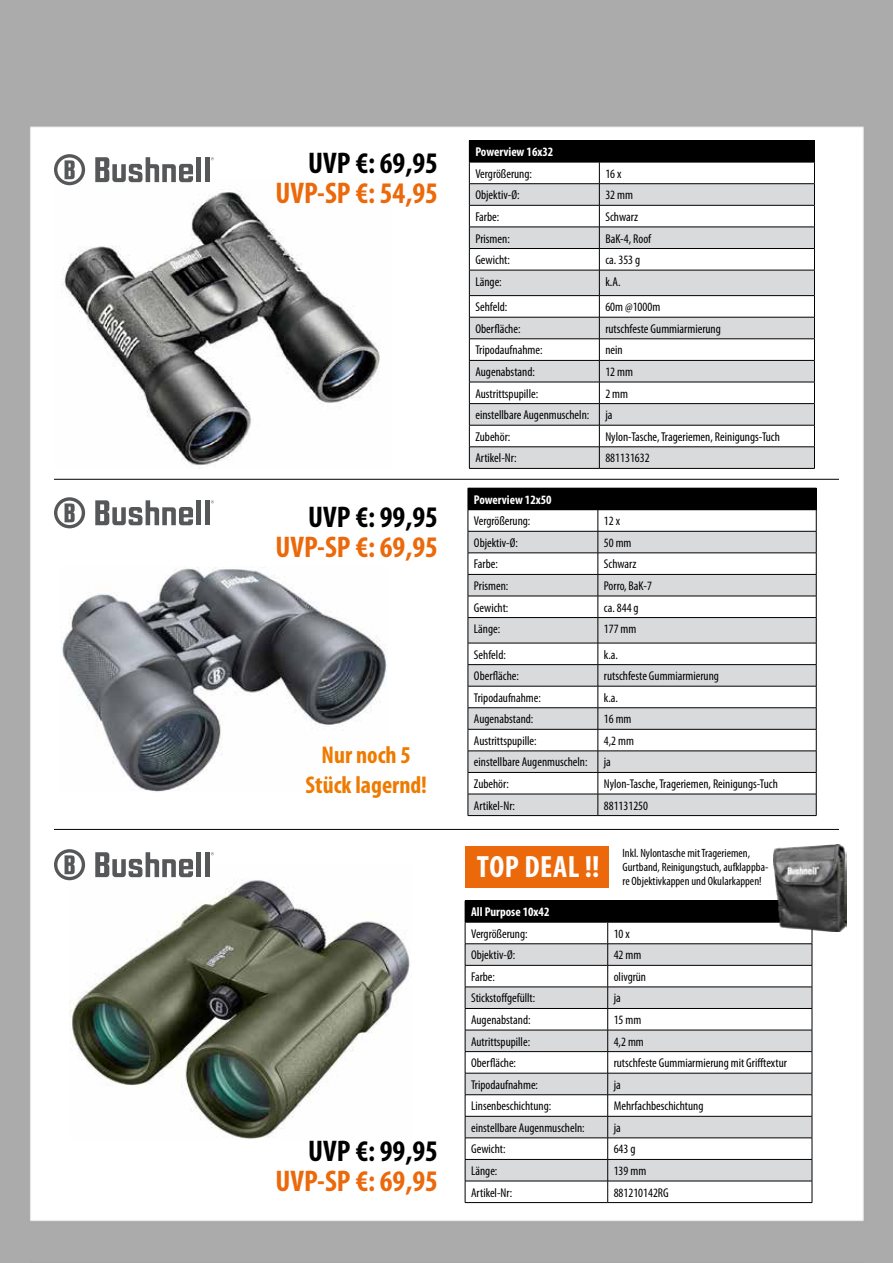
<style>
.page{position:relative;width:893px;height:1263px;background:#fff}
.page>*{position:absolute;margin:0;border:0;box-sizing:border-box;transform-origin:0 0}
.t1{font:700 condensed 30.9px "Myriad Pro";letter-spacing:.02em;color:#fff}
.t2{font:700 condensed 30px "Myriad Pro";color:#eb690b}
.t3{font:700 condensed 30px "Myriad Pro";color:#000}
.t4{font:700 condensed 24.3px/29.1px "Myriad Pro";color:#ee7b00;text-align:center}
.t5{font:condensed 12.75px/21.6px "Myriad Pro";color:#000}
.t6{font:700 condensed 12.75px "Myriad Pro";color:#fff}
.t7{font:condensed 12px/14.4px "Myriad Pro";color:#000}
</style>
<div class="page">
<img style="left:0;top:0;width:893px;height:1263px">
<img style="left:54px;top:178px;width:338px;height:291px">
<hr style="left:469px;top:140px;width:130px;height:1px;background:#000">
<hr style="left:599px;top:140px;width:216px;height:1px;background:#000">
<svg style="left:469px;top:141px;width:346px;height:327px"></svg>
<hr style="left:469px;top:468px;width:130px;height:1px;background:#000">
<hr style="left:599px;top:468px;width:216px;height:1px;background:#000">
<hr style="left:197px;top:157px;width:4px;height:25px;background:#555759">
<div style="left:205px;top:157px;width:5px;height:25px;background:#555759"></div>
<svg style="left:95px;top:157px;width:98px;height:25px"></svg>
<svg style="left:54px;top:154px;width:31px;height:31px"></svg>
<hr style="left:54px;top:479px;width:785px;height:1px;background:#000">
<img style="left:61px;top:567px;width:326px;height:225px">
<svg style="left:468px;top:488px;width:349px;height:327px"></svg>
<hr style="left:468px;top:815px;width:130px;height:1px;background:#000">
<hr style="left:598px;top:815px;width:218px;height:1px;background:#000">
<hr style="left:197px;top:500px;width:4px;height:25px;background:#555759">
<div style="left:205px;top:500px;width:5px;height:25px;background:#555759"></div>
<svg style="left:95px;top:500px;width:98px;height:25px"></svg>
<svg style="left:54px;top:497px;width:31px;height:31px"></svg>
<hr style="left:54px;top:829px;width:785px;height:1px;background:#000">
<img style="left:70px;top:864px;width:342px;height:275px">
<div style="left:465px;top:846px;width:144px;height:41px;background:#eb690b"></div>
<hr style="left:465px;top:900px;width:143px;height:1px;background:#000">
<hr style="left:608px;top:900px;width:204px;height:1px;background:#000">
<svg style="left:465px;top:901px;width:348px;height:301px"></svg>
<hr style="left:465px;top:1202px;width:143px;height:1px;background:#000">
<hr style="left:608px;top:1202px;width:204px;height:1px;background:#000">
<hr style="left:197px;top:852px;width:4px;height:25px;background:#555759">
<div style="left:205px;top:852px;width:5px;height:25px;background:#555759"></div>
<svg style="left:95px;top:852px;width:98px;height:25px"></svg>
<svg style="left:54px;top:849px;width:31px;height:31px"></svg>
<img style="left:773px;top:844px;width:74px;height:87px">
<h2 class="t3" style="left:308px;top:145px;width:131px">UVP €: 69,95</h2>
<h2 class="t2" style="left:276px;top:175px;width:164px">UVP-SP €: 54,95</h2>
<h2 class="t3" style="left:308px;top:499px;width:131px">UVP €: 99,95</h2>
<h2 class="t2" style="left:276px;top:529px;width:164px">UVP-SP €: 69,95</h2>
<h3 class="t4" style="left:305px;top:740px;width:123px">Nur noch 5<br>Stück lagernd!</h3>
<h2 class="t3" style="left:308px;top:1132px;width:131px">UVP €: 99,95</h2>
<h2 class="t2" style="left:276px;top:1162px;width:164px">UVP-SP €: 69,95</h2>
<p class="t6" style="left:475px;top:144px;width:80px">Powerview 16x32</p>
<p class="t5" style="left:475px;top:163px;width:58px">Vergrößerung:</p>
<p class="t5" style="left:605px;top:163px;width:18px">16 x</p>
<p class="t5" style="left:475px;top:184px;width:46px">Objektiv-Ø:</p>
<p class="t5" style="left:605px;top:184px;width:29px">32 mm</p>
<p class="t5" style="left:475px;top:206px;width:26px">Farbe:</p>
<p class="t5" style="left:605px;top:206px;width:34px">Schwarz</p>
<p class="t5" style="left:475px;top:227px;width:36px">Prismen:</p>
<p class="t5" style="left:605px;top:227px;width:47px">BaK-4, Roof</p>
<p class="t5" style="left:475px;top:249px;width:36px">Gewicht:</p>
<p class="t5" style="left:605px;top:249px;width:36px">ca. 353 g</p>
<p class="t5" style="left:475px;top:271px;width:28px">Länge:</p>
<p class="t5" style="left:605px;top:271px;width:17px">k.A.</p>
<p class="t5" style="left:475px;top:296px;width:34px">Sehfeld:</p>
<p class="t5" style="left:605px;top:296px;width:56px">60m @1000m</p>
<p class="t5" style="left:475px;top:318px;width:47px">Oberfläche:</p>
<p class="t5" style="left:605px;top:318px;width:117px">rutschfeste Gummiarmierung</p>
<p class="t5" style="left:475px;top:339px;width:69px">Tripodaufnahme:</p>
<p class="t5" style="left:605px;top:339px;width:19px">nein</p>
<p class="t5" style="left:475px;top:361px;width:61px">Augenabstand:</p>
<p class="t5" style="left:605px;top:361px;width:29px">12 mm</p>
<p class="t5" style="left:475px;top:382px;width:64px">Austrittspupille:</p>
<p class="t5" style="left:475px;top:382px;width:154px;text-indent:130px">2 mm einstellbare Augenmuscheln: ja<br>Zubehör:</p>
<p class="t5" style="left:605px;top:426px;width:176px">Nylon-Tasche, Trageriemen, Reinigungs-Tuch</p>
<p class="t5" style="left:475px;top:447px;width:43px">Artikel-Nr:</p>
<p class="t5" style="left:605px;top:447px;width:46px">881131632</p>
<p class="t6" style="left:474px;top:491px;width:79px">Powerview 12x50</p>
<p class="t5" style="left:474px;top:510px;width:58px">Vergrößerung:</p>
<p class="t5" style="left:604px;top:510px;width:18px">12 x</p>
<p class="t5" style="left:474px;top:532px;width:46px">Objektiv-Ø:</p>
<p class="t5" style="left:604px;top:532px;width:29px">50 mm</p>
<p class="t5" style="left:474px;top:553px;width:25px">Farbe:</p>
<p class="t5" style="left:604px;top:553px;width:34px">Schwarz</p>
<p class="t5" style="left:474px;top:575px;width:36px">Prismen:</p>
<p class="t5" style="left:604px;top:575px;width:50px">Porro, BaK-7</p>
<p class="t5" style="left:474px;top:596px;width:36px">Gewicht:</p>
<p class="t5" style="left:604px;top:596px;width:36px">ca. 844 g</p>
<p class="t5" style="left:474px;top:618px;width:28px">Länge:</p>
<p class="t5" style="left:604px;top:618px;width:34px">177 mm</p>
<p class="t5" style="left:474px;top:643px;width:33px">Sehfeld:</p>
<p class="t5" style="left:604px;top:643px;width:16px">k.a.</p>
<p class="t5" style="left:474px;top:665px;width:47px">Oberfläche:</p>
<p class="t5" style="left:604px;top:665px;width:117px">rutschfeste Gummiarmierung</p>
<p class="t5" style="left:474px;top:686px;width:68px">Tripodaufnahme:</p>
<p class="t5" style="left:604px;top:686px;width:16px">k.a.</p>
<p class="t5" style="left:474px;top:708px;width:61px">Augenabstand:</p>
<p class="t5" style="left:604px;top:708px;width:29px">16 mm</p>
<p class="t5" style="left:474px;top:730px;width:64px">Austrittspupille:</p>
<p class="t5" style="left:604px;top:730px;width:32px">4,2 mm</p>
<p class="t5" style="left:474px;top:751px;width:115px">einstellbare Augenmuscheln:</p>
<p class="t5" style="left:604px;top:751px;width:9px">ja</p>
<p class="t5" style="left:474px;top:773px;width:36px">Zubehör:</p>
<p class="t5" style="left:604px;top:773px;width:175px">Nylon-Tasche, Trageriemen, Reinigungs-Tuch</p>
<p class="t5" style="left:474px;top:794px;width:43px">Artikel-Nr:</p>
<p class="t5" style="left:604px;top:794px;width:46px">881131250</p>
<p class="t7" style="left:622px;top:845px;width:147px">Inkl. Nylontasche mit Trageriemen,<br>Gurtband, Reinigungstuch, aufklappba&shy;re Objektivkappen und Okularkappen!</p>
<h1 class="t1" style="left:477px;top:848px;width:124px">TOP DEAL !!</h1>
<p class="t6" style="left:471px;top:904px;width:80px">All Purpose 10x42</p>
<p class="t5" style="left:471px;top:922px;width:58px">Vergrößerung:</p>
<p class="t5" style="left:614px;top:922px;width:18px">10 x</p>
<p class="t5" style="left:471px;top:944px;width:46px">Objektiv-Ø:</p>
<p class="t5" style="left:614px;top:944px;width:29px">42 mm</p>
<p class="t5" style="left:471px;top:966px;width:25px">Farbe:</p>
<p class="t5" style="left:614px;top:966px;width:34px">olivgrün</p>
<p class="t5" style="left:471px;top:987px;width:66px">Stickstoffgefüllt:</p>
<p class="t5" style="left:614px;top:987px;width:9px">ja</p>
<p class="t5" style="left:471px;top:1009px;width:61px">Augenabstand:</p>
<p class="t5" style="left:614px;top:1009px;width:29px">15 mm</p>
<p class="t5" style="left:471px;top:1030px;width:61px">Autrittspupille:</p>
<p class="t5" style="left:614px;top:1030px;width:32px">4,2 mm</p>
<p class="t5" style="left:471px;top:1052px;width:47px">Oberfläche:</p>
<p class="t5" style="left:614px;top:1052px;width:175px">rutschfeste Gummiarmierung mit Grifftextur</p>
<p class="t5" style="left:471px;top:1073px;width:68px">Tripodaufnahme:</p>
<p class="t5" style="left:614px;top:1073px;width:9px">ja</p>
<p class="t5" style="left:471px;top:1095px;width:82px">Linsenbeschichtung:</p>
<p class="t5" style="left:614px;top:1095px;width:91px">Mehrfachbeschichtung</p>
<p class="t5" style="left:471px;top:1117px;width:115px">einstellbare Augenmuscheln:</p>
<p class="t5" style="left:614px;top:1117px;width:9px">ja</p>
<p class="t5" style="left:471px;top:1138px;width:36px">Gewicht:</p>
<p class="t5" style="left:614px;top:1138px;width:23px">643 g</p>
<p class="t5" style="left:471px;top:1160px;width:28px">Länge:</p>
<p class="t5" style="left:614px;top:1160px;width:34px">139 mm</p>
<p class="t5" style="left:471px;top:1181px;width:43px">Artikel-Nr:</p>
<p class="t5" style="left:614px;top:1181px;width:56px">881210142RG</p>
</div>
